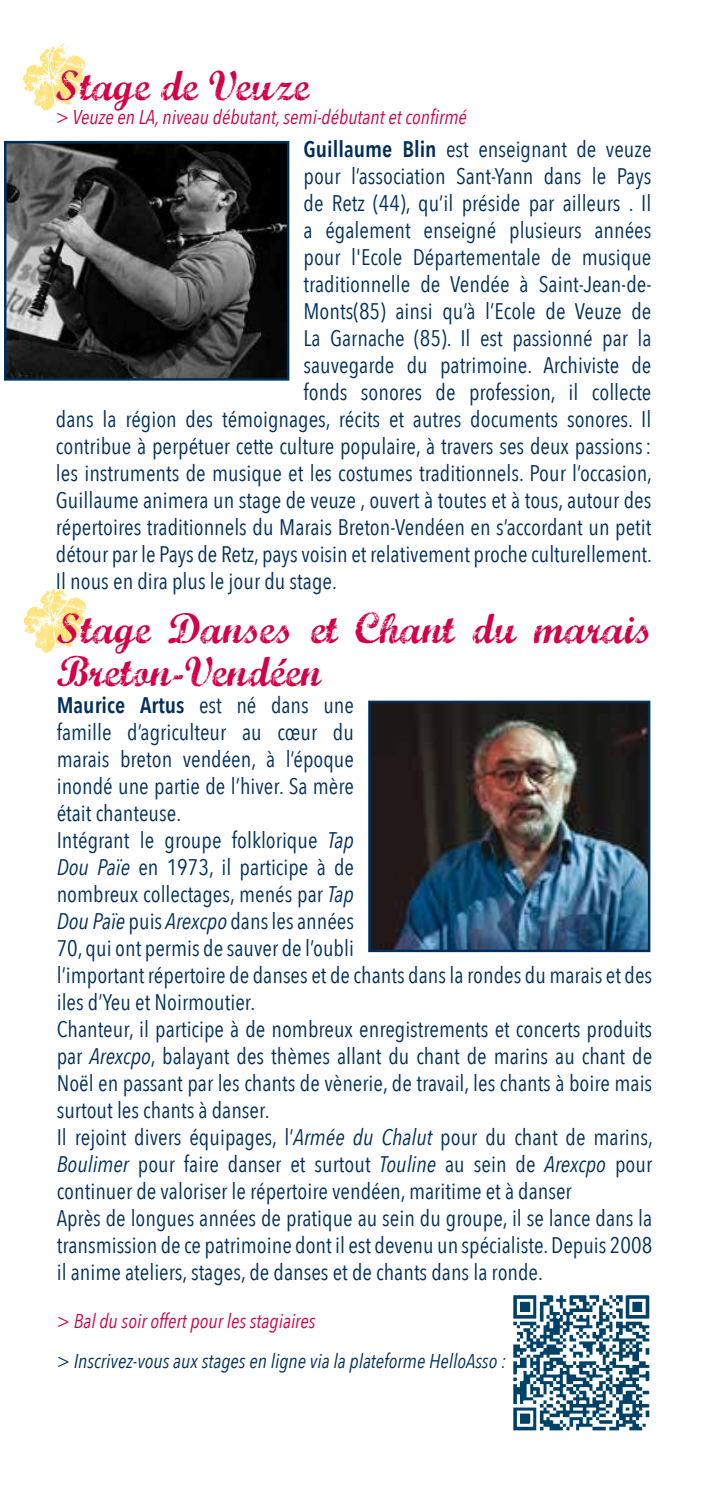
<style>
.page{position:relative;width:709px;height:1489px;background:#fff}
.page>*{position:absolute;margin:0;border:0;box-sizing:border-box;transform-origin:0 0}
.t1{font:42.5px/42.5px "Marcelle Script";color:#d40046}
.t2{font:22.5px/27px "Avenir Next Condensed";color:#002f5c}
.t3{font:italic 20px "Avenir Next Condensed";color:#d40046}
.t4{font:italic 20px "Avenir Next Condensed";color:#002f5c}
.s1{font-weight:600}
.s2{font-style:italic}
</style>
<div class="page">
<svg style="left:24px;top:584px;width:66px;height:68px"></svg>
<svg style="left:23px;top:43px;width:66px;height:68px"></svg>
<img style="left:371px;top:703px;width:276px;height:246px">
<div style="left:368px;top:700px;width:282px;height:252px;border:2px solid #002f5c"></div>
<img style="left:7px;top:144px;width:279px;height:233px">
<div style="left:4px;top:141px;width:285px;height:239px;border:2px solid #002f5c"></div>
<img style="left:513px;top:1295px;width:137px;height:136px">
<h1 class="t1" style="left:56px;top:62px;width:255px">Stage de Veuze</h1>
<p class="t3" style="left:56px;top:105px;width:412px">&gt; Veuze en LA, niveau débutant, semi-débutant et confirmé</p>
<p class="t2" style="left:303px;top:134px;width:349px"><span class="s1">Guillaume Blin</span> est enseignant de veuze</p>
<p class="t2" style="left:303px;top:161px;width:349px">pour l’association Sant-Yann dans le Pays</p>
<p class="t2" style="left:303px;top:188px;width:349px">de Retz (44), qu’il préside par ailleurs . Il</p>
<p class="t2" style="left:303px;top:215px;width:349px">a également enseigné plusieurs années</p>
<p class="t2" style="left:303px;top:242px;width:349px">pour l'Ecole Départementale de musique</p>
<p class="t2" style="left:303px;top:269px;width:349px">traditionnelle de Vendée à Saint-Jean-de-</p>
<p class="t2" style="left:303px;top:296px;width:349px">Monts(85) ainsi qu’à l’Ecole de Veuze de</p>
<p class="t2" style="left:303px;top:323px;width:349px">La Garnache (85). Il est passionné par la</p>
<p class="t2" style="left:303px;top:350px;width:349px">sauvegarde du patrimoine. Archiviste de</p>
<p class="t2" style="left:303px;top:377px;width:349px">fonds sonores de profession, il collecte</p>
<p class="t2" style="left:56px;top:404px;width:597px">dans la région des témoignages, récits et autres documents sonores. Il</p>
<p class="t2" style="left:56px;top:431px;width:597px">contribue à perpétuer cette culture populaire, à travers ses deux passions:</p>
<p class="t2" style="left:56px;top:458px;width:597px">les instruments de musique et les costumes traditionnels. Pour l’occasion,</p>
<p class="t2" style="left:56px;top:485px;width:597px">Guillaume animera un stage de veuze , ouvert à toutes et à tous, autour des</p>
<p class="t2" style="left:56px;top:512px;width:597px">répertoires traditionnels du Marais Breton-Vendéen en s’accordant un petit</p>
<p class="t2" style="left:56px;top:539px;width:597px">détour par le Pays de Retz, pays voisin et relativement proche culturellement.</p>
<p class="t2" style="left:56px;top:566px;width:282px">Il nous en dira plus le jour du stage.</p>
<h1 class="t1" style="left:57px;top:605px;width:597px">Stage Danses et Chant du marais<br>Breton-Vendéen</h1>
<p class="t2" style="left:57px;top:690px;width:597px"><span class="s1">Maurice Artus</span> est né dans une<br>famille d’agriculteur au cœur du<br>marais breton vendéen, à l’époque<br>inondé une partie de l’hiver. Sa mère<br>était chanteuse.<br>Intégrant le groupe folklorique <span class="s2">Tap<br>Dou Païe</span> en 1973, il participe à de<br>nombreux collectages, menés par <span class="s2">Tap<br>Dou Païe</span> puis <span class="s2">Arexcpo</span> dans les années<br>70, qui ont permis de sauver de l’oubli<br>l’important répertoire de danses et de chants dans la rondes du marais et des iles d’Yeu et Noirmoutier.<br>Chanteur, il participe à de nombreux enregistrements et concerts produits par <span class="s2">Arexcpo</span>, balayant des thèmes allant du chant de marins au chant de Noël en passant par les chants de vènerie, de travail, les chants à boire mais surtout les chants à danser.<br>Il rejoint divers équipages, l’<span class="s2">Armée du Chalut</span> pour du chant de marins, <span class="s2">Boulimer</span> pour faire danser et surtout <span class="s2">Touline</span> au sein de <span class="s2">Arexcpo</span> pour continuer de valoriser le répertoire vendéen, maritime et à danser<br>Après de longues années de pratique au sein du groupe, il se lance dans la transmission de ce patrimoine dont il est devenu un spécialiste. Depuis 2008 il anime ateliers, stages, de danses et de chants dans la ronde.</p>
<p class="t3" style="left:57px;top:1308px;width:260px">&gt; Bal du soir offert pour les stagiaires</p>
<p class="t4" style="left:57px;top:1348px;width:451px">&gt; Inscrivez-vous aux stages en ligne via la plateforme HelloAsso :</p>
</div>
